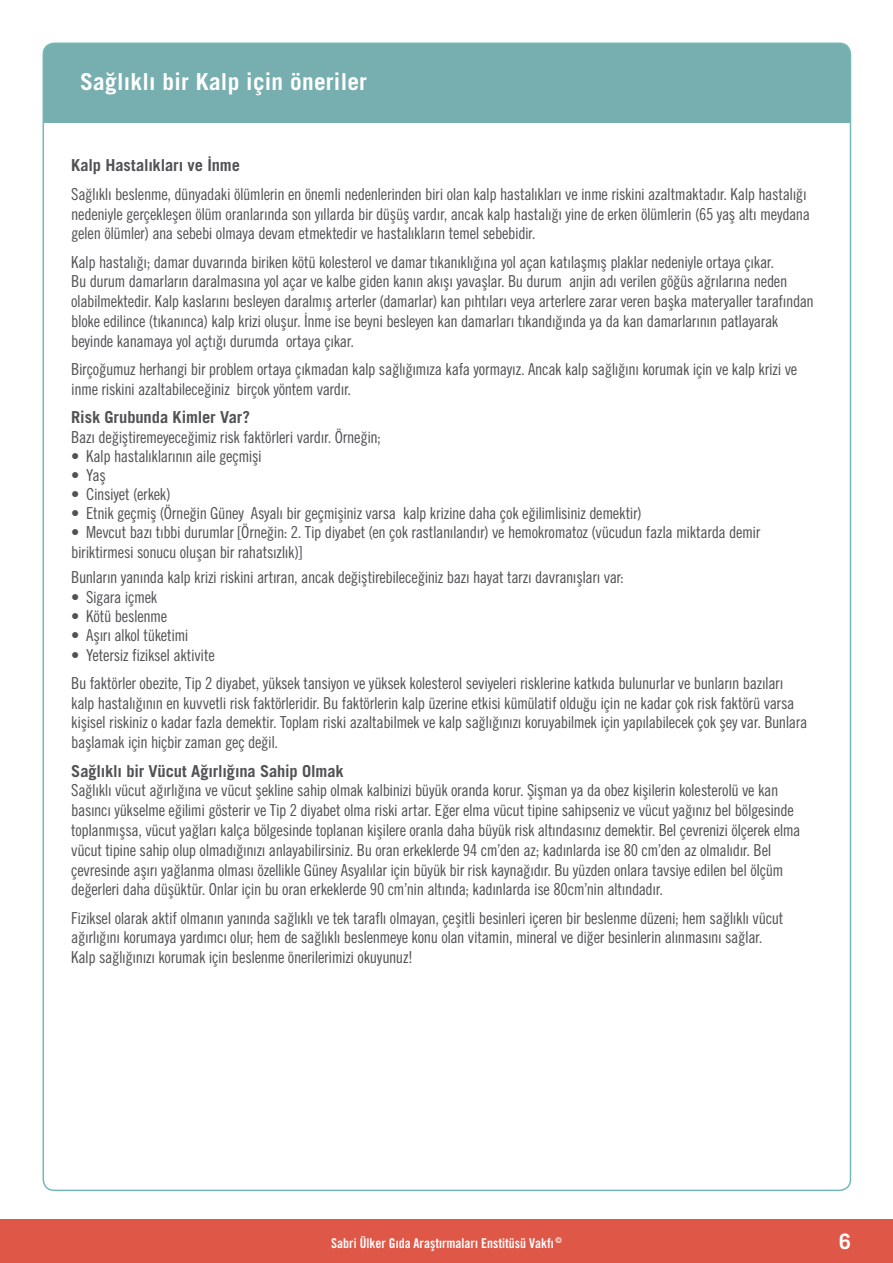
<style>
.page{position:relative;width:893px;height:1263px;background:#fff}
.page>*{position:absolute;margin:0;border:0;box-sizing:border-box;transform-origin:0 0}
.t1{font:700 23.4px "Trade Gothic";letter-spacing:.01em;color:#fff}
.t2{font:700 21.3px "Trade Gothic";color:#fff}
.t3{font:16.5px/19.8px "Trade Gothic Condensed";letter-spacing:-.02em;color:#515254}
.t4{font:700 16.5px "Trade Gothic";letter-spacing:-.005em;color:#515254}
.t5{font:700 condensed 13.5px "Trade Gothic";color:#fff}
</style>
<div class="page">
<div style="left:0;top:1219px;width:893px;height:44px;background:#de5747"></div>
<div style="left:43px;top:43px;width:807px;height:80px;background:#77aeb0"></div>
<h1 class="t1" style="left:80px;top:68px;width:288px">Sağlıklı bir Kalp için öneriler</h1>
<p class="t4" style="left:71px;top:155px;width:170px">Kalp Hastalıkları ve İnme</p>
<p class="t3" style="left:71px;top:184px;width:740px">Sağlıklı beslenme, dünyadaki ölümlerin en önemli nedenlerinden biri olan kalp hastalıkları ve inme riskini azaltmaktadır. Kalp hastalığı nedeniyle gerçekleşen ölüm oranlarında son yıllarda bir düşüş vardır, ancak kalp hastalığı yine de erken ölümlerin (65 yaş altı meydana gelen ölümler) ana sebebi olmaya devam etmektedir ve hastalıkların temel sebebidir.</p>
<p class="t3" style="left:71px;top:252px;width:744px">Kalp hastalığı; damar duvarında biriken kötü kolesterol ve damar tıkanıklığına yol açan katılaşmış plaklar nedeniyle ortaya çıkar.<br>Bu durum damarların daralmasına yol açar ve kalbe giden kanın akışı yavaşlar. Bu durum anjin adı verilen göğüs ağrılarına neden olabilmektedir. Kalp kaslarını besleyen daralmış arterler (damarlar) kan pıhtıları veya arterlere zarar veren başka materyaller tarafından bloke edilince (tıkanınca) kalp krizi oluşur. İnme ise beyni besleyen kan damarları tıkandığında ya da kan damarlarının patlayarak beyinde kanamaya yol açtığı durumda ortaya çıkar.</p>
<p class="t3" style="left:71px;top:359px;width:728px">Birçoğumuz herhangi bir problem ortaya çıkmadan kalp sağlığımıza kafa yormayız. Ancak kalp sağlığını korumak için ve kalp krizi ve inme riskini azaltabileceğiniz birçok yöntem vardır.</p>
<p class="t4" style="left:71px;top:407px;width:180px">Risk Grubunda Kimler Var?</p>
<p class="t3" style="left:71px;top:427px;width:311px">Bazı değiştiremeyeceğimiz risk faktörleri vardır. Örneğin;</p>
<p class="t3" style="left:71px;top:446px;width:192px">• Kalp hastalıklarının aile geçmişi</p>
<p class="t3" style="left:71px;top:465px;width:36px">• Yaş</p>
<p class="t3" style="left:71px;top:484px;width:101px">• Cinsiyet (erkek)</p>
<p class="t3" style="left:71px;top:503px;width:572px">• Etnik geçmiş (Örneğin Güney Asyalı bir geçmişiniz varsa kalp krizine daha çok eğilimlisiniz demektir)</p>
<p class="t3" style="left:71px;top:522px;width:691px">• Mevcut bazı tıbbi durumlar [Örneğin: 2. Tip diyabet (en çok rastlanılandır) ve hemokromatoz (vücudun fazla miktarda demir biriktirmesi sonucu oluşan bir rahatsızlık)]</p>
<p class="t3" style="left:71px;top:567px;width:554px">Bunların yanında kalp krizi riskini artıran, ancak değiştirebileceğiniz bazı hayat tarzı davranışları var:</p>
<p class="t3" style="left:71px;top:587px;width:88px">• Sigara içmek</p>
<p class="t3" style="left:71px;top:606px;width:98px">• Kötü beslenme</p>
<p class="t3" style="left:71px;top:625px;width:119px">• Aşırı alkol tüketimi</p>
<p class="t3" style="left:71px;top:640px;width:714px;line-height:28.3px">• Yetersiz fiziksel aktivite<br>Bu faktörler obezite, Tip 2 diyabet, yüksek tansiyon ve yüksek kolesterol seviyeleri risklerine katkıda bulunurlar ve bunların bazıları</p>
<p class="t3" style="left:71px;top:693px;width:738px">kalp hastalığının en kuvvetli risk faktörleridir. Bu faktörlerin kalp üzerine etkisi kümülatif olduğu için ne kadar çok risk faktörü varsa kişisel riskiniz o kadar fazla demektir. Toplam riski azaltabilmek ve kalp sağlığınızı koruyabilmek için yapılabilecek çok şey var. Bunlara başlamak için hiçbir zaman geç değil.</p>
<p class="t4" style="left:71px;top:760px;width:274px">Sağlıklı bir Vücut Ağırlığına Sahip Olmak</p>
<p class="t3" style="left:71px;top:780px;width:731px">Sağlıklı vücut ağırlığına ve vücut şekline sahip olmak kalbinizi büyük oranda korur. Şişman ya da obez kişilerin kolesterolü ve kan basıncı yükselme eğilimi gösterir ve Tip 2 diyabet olma riski artar. Eğer elma vücut tipine sahipseniz ve vücut yağınız bel bölgesinde toplanmışsa, vücut yağları kalça bölgesinde toplanan kişilere oranla daha büyük risk altındasınız demektir. Bel çevrenizi ölçerek elma vücut tipine sahip olup olmadığınızı anlayabilirsiniz. Bu oran erkeklerde 94 cm’den az; kadınlarda ise 80 cm’den az olmalıdır. Bel çevresinde aşırı yağlanma olması özellikle Güney Asyalılar için büyük bir risk kaynağıdır. Bu yüzden onlara tavsiye edilen bel ölçüm değerleri daha düşüktür. Onlar için bu oran erkeklerde 90 cm’nin altında; kadınlarda ise 80cm’nin altındadır.</p>
<p class="t3" style="left:71px;top:908px;width:714px">Fiziksel olarak aktif olmanın yanında sağlıklı ve tek taraflı olmayan, çeşitli besinleri içeren bir beslenme düzeni; hem sağlıklı vücut ağırlığını korumaya yardımcı olur; hem de sağlıklı beslenmeye konu olan vitamin, mineral ve diğer besinlerin alınmasını sağlar.<br>Kalp sağlığınızı korumak için beslenme önerilerimizi okuyunuz!</p>
<p class="t5" style="left:331px;top:1234px;width:232px">Sabri Ülker Gıda Araştırmaları Enstitüsü Vakfı <sup>©</sup></p>
<p class="t2" style="left:839px;top:1228px;width:13px">6</p>
</div>
